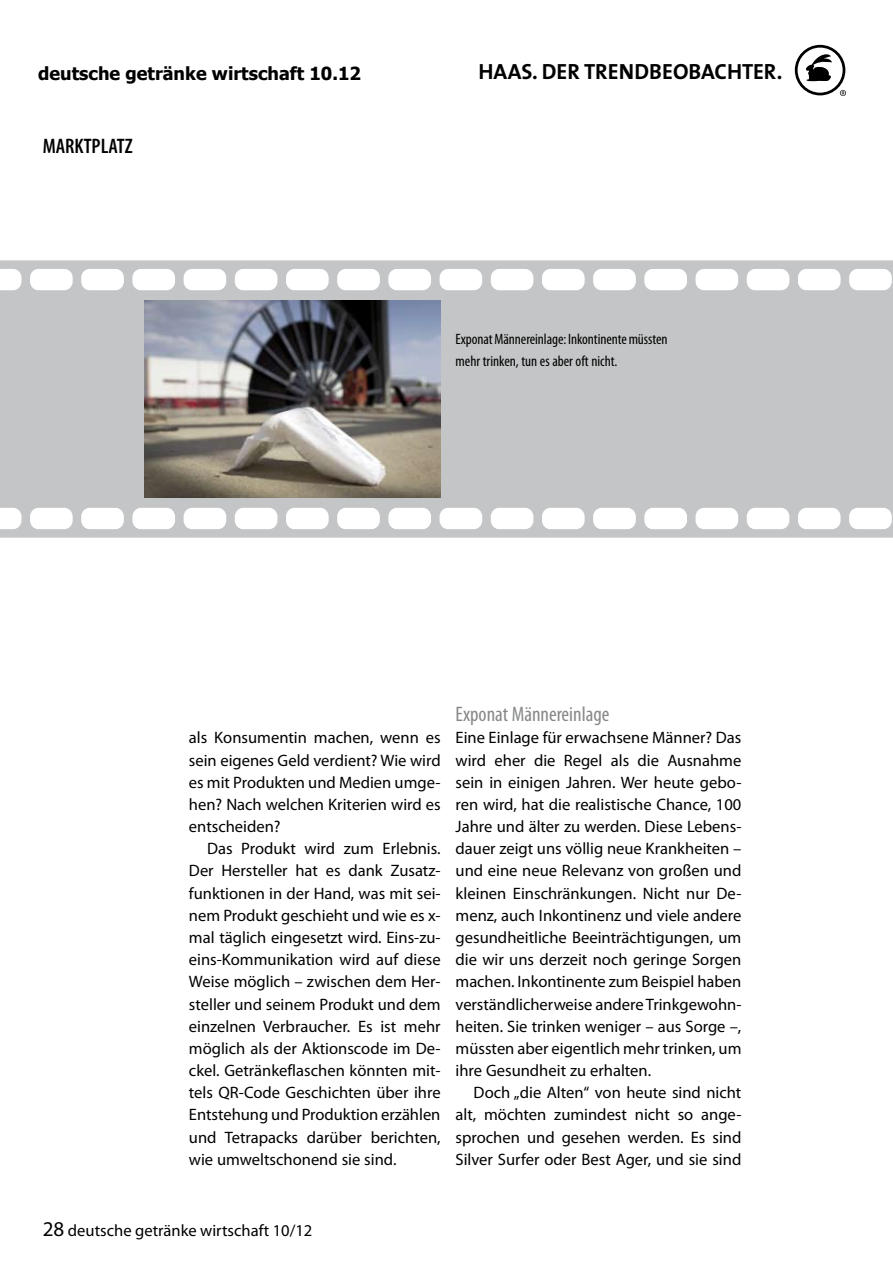
<style>
.page{position:relative;width:893px;height:1263px;background:#fff}
.page>*{position:absolute;margin:0;border:0;box-sizing:border-box;transform-origin:0 0}
.t1{font:22.05px "The Sans Bold Caps";color:#000}
.t2{font:condensed 21px "Myriad Pro";color:#87888a}
.t3{font:600 condensed 21px "Myriad Pro";color:#000}
.t4{font:700 18px "Tahoma";color:#000}
.t5{font:16.5px/22.2px "Myriad Pro";color:#000;text-align:justify}
.t6{font:condensed 15px/22.2px "Myriad Pro";letter-spacing:-.005em;color:#000}
.s1{font-size:21px}
</style>
<div class="page">
<svg style="left:795px;top:45px;width:51px;height:51px"></svg>
<svg style="left:0;top:260px;width:893px;height:278px;fill:#c4c5c6"></svg>
<img style="left:144px;top:301px;width:297px;height:196px">
<p class="t4" style="left:38px;top:60px;width:324px">deutsche getränke wirtschaft 10.12</p>
<h1 class="t1" style="left:478px;top:53px;width:306px">HAAS. DER TRENDBEOBACHTER.</h1>
<p class="t3" style="left:43px;top:133px;width:91px">MARKTPLATZ</p>
<p class="t6" style="left:456px;top:328px;width:214px">Exponat Männereinlage: Inkontinente müssten mehr trinken, tun es aber oft nicht.</p>
<p class="t5" style="left:189px;top:726px;width:253px">als Konsumentin machen, wenn es sein eigenes Geld verdient? Wie wird es mit Produkten und Medien umge&shy;hen? Nach welchen Kriterien wird es entscheiden?</p>
<p class="t5" style="left:189px;top:837px;width:253px;text-indent:18px">Das Produkt wird zum Erlebnis.<br>Der Hersteller hat es dank Zusatz&shy;funktionen in der Hand, was mit sei&shy;nem Produkt geschieht und wie es x&shy;mal täglich eingesetzt wird. Eins-zu&shy;eins-Kommunikation wird auf diese Weise möglich – zwischen dem Her&shy;steller und seinem Produkt und dem einzelnen Verbraucher. Es ist mehr möglich als der Aktionscode im De&shy;ckel. Getränkeflaschen könnten mit&shy;tels QR-Code Geschichten über ihre Entstehung und Produktion erzählen und Tetrapacks darüber berichten, wie umweltschonend sie sind.</p>
<p class="t2" style="left:456px;top:701px;width:155px">Exponat Männereinlage</p>
<p class="t5" style="left:456px;top:726px;width:287px">Eine Einlage für erwachsene Männer? Das wird eher die Regel als die Ausnahme sein in einigen Jahren. Wer heute gebo&shy;ren wird, hat die realistische Chance, 100<br>Jahre und älter zu werden. Diese Lebens&shy;dauer zeigt uns völlig neue Krankheiten – und eine neue Relevanz von großen und kleinen Einschränkungen. Nicht nur De&shy;menz, auch Inkontinenz und viele andere gesundheitliche Beeinträchtigungen, um die wir uns derzeit noch geringe Sorgen machen. Inkontinente zum Beispiel haben verständlicherweise andere Trinkgewohn&shy;heiten. Sie trinken weniger – aus Sorge –, müssten aber eigentlich mehr trinken, um ihre Gesundheit zu erhalten.</p>
<p class="t5" style="left:456px;top:1081px;width:287px;text-indent:18px">Doch „die Alten“ von heute sind nicht alt, möchten zumindest nicht so ange&shy;sprochen und gesehen werden. Es sind Silver Surfer oder Best Ager, und sie sind</p>
<p class="t5" style="left:43px;top:1219px;width:271px"><span class="s1">28</span> deutsche getränke wirtschaft 10/12</p>
</div>
